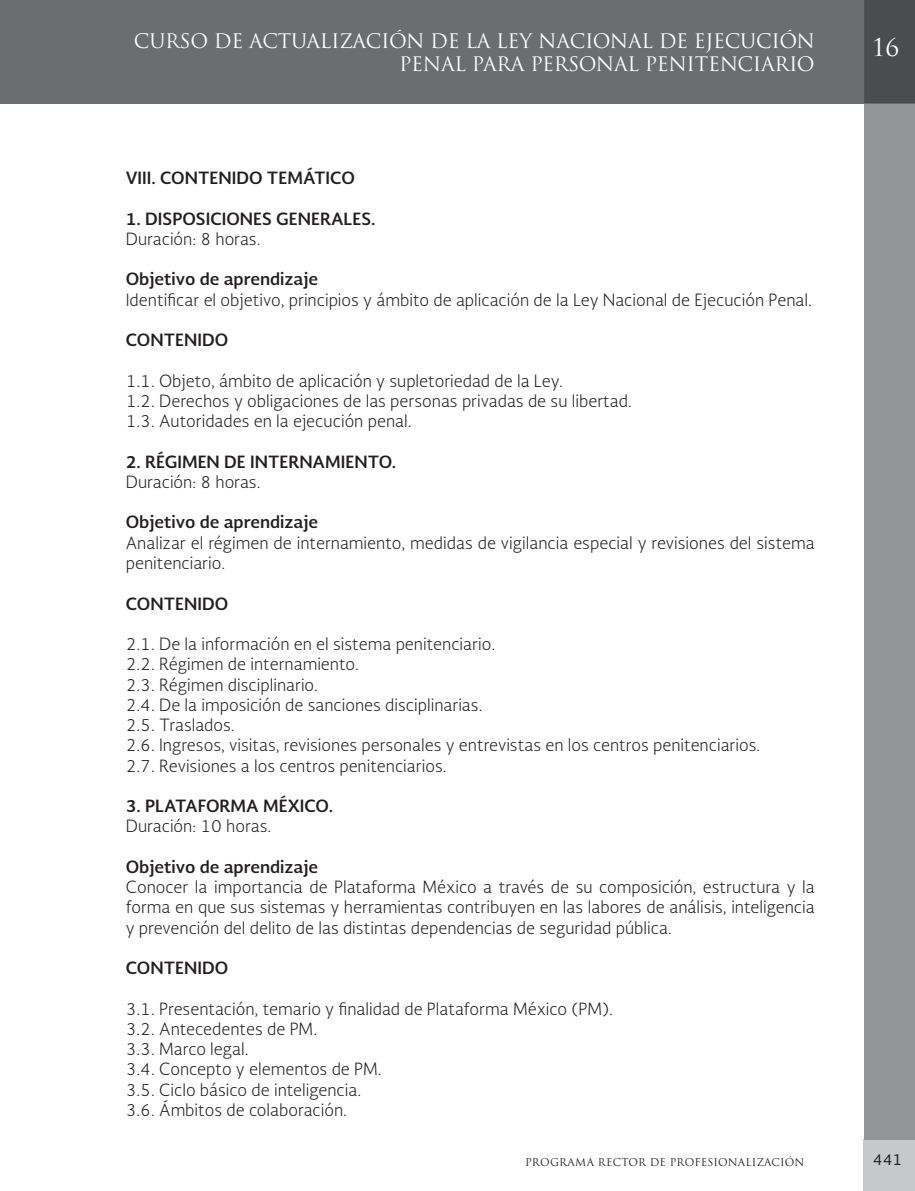
<style>
.page{position:relative;width:915px;height:1191px;background:#fff}
.page>*{position:absolute;margin:0;border:0;box-sizing:border-box;transform-origin:0 0}
.t1{font:24px "Trajan Pro";color:#fff}
.t2{font:19.5px/23.4px "Trajan Pro";letter-spacing:-.015em;color:#fff;text-align:right}
.t3{font:300 16.5px/20.2px "Soberana Sans";color:#231f20}
.t4{font:700 16.5px "Soberana Sans";color:#231f20}
.t5{font:15px "Soberana Sans";color:#231f20}
.t6{font:10.5px "Trajan Pro";letter-spacing:.02em;color:#231f20}
</style>
<div class="page">
<div style="left:863px;top:1140px;width:51px;height:51px;background:#c7c8ca"></div>
<div style="left:0;top:0;width:863px;height:103px;background:#6c6d70"></div>
<div style="left:863px;top:103px;width:51px;height:1037px;background:#939598"></div>
<div style="left:863px;top:0;width:51px;height:103px;background:#4b4c4d"></div>
<p class="t2" style="left:134px;top:29px;width:682px">CURSO DE ACTUALIZACIÓN DE LA LEY NACIONAL DE EJECUCIÓN<br>PENAL PARA PERSONAL PENITENCIARIO</p>
<h1 class="t1" style="left:871px;top:33px;width:29px">16</h1>
<p class="t4" style="left:126px;top:171px;width:230px">VIII. CONTENIDO TEMÁTICO</p>
<p class="t4" style="left:126px;top:212px;width:251px">1. DISPOSICIONES GENERALES.</p>
<p class="t3" style="left:126px;top:230px;width:136px">Duración: 8 horas.</p>
<p class="t4" style="left:126px;top:272px;width:194px">Objetivo de aprendizaje</p>
<p class="t3" style="left:126px;top:291px;width:687px">Identificar el objetivo, principios y ámbito de aplicación de la Ley Nacional de Ejecución Penal.</p>
<p class="t4" style="left:126px;top:333px;width:104px">CONTENIDO</p>
<p class="t3" style="left:126px;top:372px;width:507px">1.1. Objeto, ámbito de aplicación y supletoriedad de la Ley.<br>1.2. Derechos y obligaciones de las personas privadas de su libertad.<br>1.3. Autoridades en la ejecución penal.</p>
<p class="t4" style="left:126px;top:455px;width:272px">2. RÉGIMEN DE INTERNAMIENTO.</p>
<p class="t3" style="left:126px;top:473px;width:136px">Duración: 8 horas.</p>
<p class="t4" style="left:126px;top:515px;width:194px">Objetivo de aprendizaje</p>
<p class="t3" style="left:126px;top:534px;width:690px">Analizar el régimen de internamiento, medidas de vigilancia especial y revisiones del sistema penitenciario.</p>
<p class="t4" style="left:126px;top:596px;width:104px">CONTENIDO</p>
<p class="t3" style="left:126px;top:635px;width:635px">2.1. De la información en el sistema penitenciario.<br>2.2. Régimen de internamiento.<br>2.3. Régimen disciplinario.<br>2.4. De la imposición de sanciones disciplinarias.<br>2.5. Traslados.<br>2.6. Ingresos, visitas, revisiones personales y entrevistas en los centros penitenciarios.<br>2.7. Revisiones a los centros penitenciarios.</p>
<p class="t4" style="left:126px;top:799px;width:209px">3. PLATAFORMA MÉXICO.</p>
<p class="t3" style="left:126px;top:817px;width:147px">Duración: 10 horas.</p>
<p class="t4" style="left:126px;top:860px;width:194px">Objetivo de aprendizaje</p>
<p class="t3" style="left:126px;top:878px;width:690px;text-align:justify">Conocer la importancia de Plataforma México a través de su composición, estructura y la forma en que sus sistemas y herramientas contribuyen en las labores de análisis, inteligencia y prevención del delito de las distintas dependencias de seguridad pública.</p>
<p class="t4" style="left:126px;top:961px;width:104px">CONTENIDO</p>
<p class="t3" style="left:126px;top:1000px;width:488px">3.1. Presentación, temario y finalidad de Plataforma México (PM).<br>3.2. Antecedentes de PM.<br>3.3. Marco legal.<br>3.4. Concepto y elementos de PM.<br>3.5. Ciclo básico de inteligencia.<br>3.6. Ámbitos de colaboración.</p>
<p class="t6" style="left:525px;top:1155px;width:280px">PROGRAMA RECTOR DE PROFESIONALIZACIÓN</p>
<p class="t5" style="left:872px;top:1153px;width:31px">441</p>
</div>
